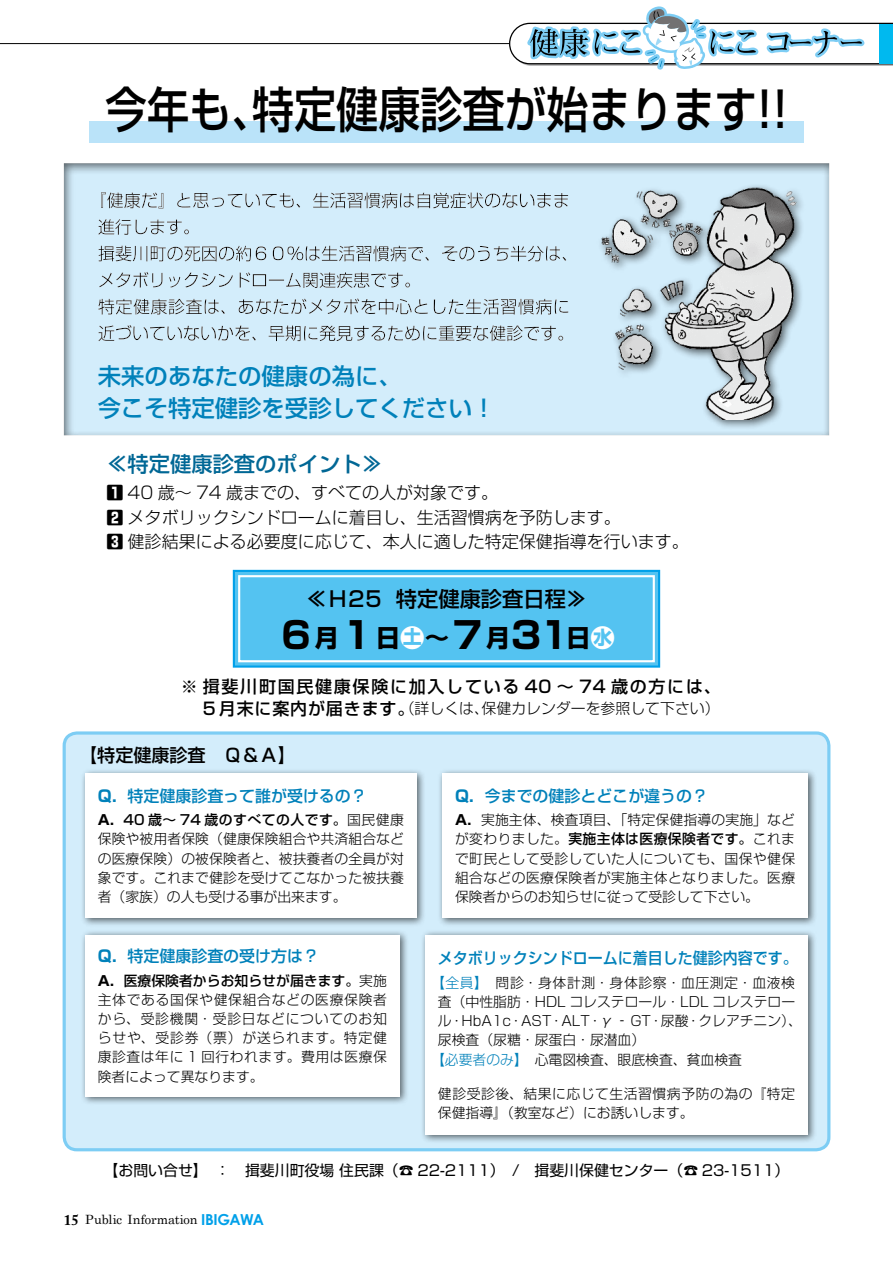
<style>
.page{position:relative;width:893px;height:1263px;background:#fff}
.page>*{position:absolute;margin:0;border:0;box-sizing:border-box;transform-origin:0 0}
.t1{font:500 48.9px "Shin Go Pro";color:#000;scale:.86 1}
.t2{font:700 36.6px "Shin Go Pro";color:#000}
.t3{font:700 24.45px "Shin Go Pro";color:#000}
.t4{font:500 23.4px/32px "Shin Go Pro";color:#0081ba}
.t5{font:500 21.3px "Shin Go Pro";color:#006795}
.t6{font:500 21.3px "Shin Go Pro";color:#000}
.t7{font:500 18px "Shin Go Pro";color:#000}
.t8{font:300 16.95px/24.5px "Shin Go Pro";color:#000}
.t9{font:500 16.95px "Shin Go Pro";letter-spacing:.1em;color:#000}
.t10{font:500 16.95px "Shin Go Pro";letter-spacing:.05em;color:#000}
.t11{font:500 15.9px "Shin Go Pro";color:#0081ba}
.t12{font:500 15.9px "Shin Go Pro";color:#0081ba;scale:.94 1}
.t13{font:700 15.15px "Century Gothic";letter-spacing:-.035em;color:#00a0e9}
.t14{font:14.85px "Shin Go Pro";color:#000}
.t15{font:300 14.85px "Shin Go Pro";color:#000}
.t16{font:700 14.85px "Adobe Caslon Pro";color:#000}
.t17{font:300 13.8px/19.2px "Shin Go Pro";letter-spacing:.01em;color:#000;text-align:justify}
.t18{font:300 13.8px/19.2px "Shin Go Pro";letter-spacing:.04em;color:#000}
.t19{font:12.75px "Century";letter-spacing:-.01em;color:#000}
.s1{font-weight:800}
.s2{color:#fff}
.s3{font-weight:300;font-size:14.85px}
.s4{font-weight:700}
.s5{font-weight:500}
.s6{color:#0081ba}
</style>
<div class="page">
<svg style="left:509px;top:6px;width:384px;height:64px"></svg>
<hr style="left:0;top:43px;width:509px;height:1px;background:#000">
<div style="left:64px;top:733px;width:765px;height:417px;background:#d3edfb;border-radius:13px"></div>
<div style="left:63px;top:731px;width:767px;height:420px;border:3px solid #7dcdf4;border-radius:13px"></div>
<div style="left:89px;top:121px;width:715px;height:21px;background:#bae3f9"></div>
<div style="left:63px;top:162px;width:768px;height:276px;background:#000;opacity:.6"></div>
<div style="left:234px;top:571px;width:425px;height:95px;background:#54c3f1"></div>
<div style="left:233px;top:570px;width:427px;height:98px;border:2px solid #00a0e9"></div>
<div style="left:80px;top:768px;width:346px;height:159px;background:#000;opacity:.6"></div>
<div style="left:85px;top:773px;width:332px;height:145px;background:#fff"></div>
<div style="left:80px;top:930px;width:329px;height:176px;background:#000;opacity:.6"></div>
<div style="left:85px;top:935px;width:315px;height:161px;background:#fff"></div>
<div style="left:420px;top:930px;width:397px;height:214px;background:#000;opacity:.6"></div>
<div style="left:425px;top:935px;width:383px;height:200px;background:#fff"></div>
<div style="left:437px;top:768px;width:380px;height:159px;background:#000;opacity:.6"></div>
<div style="left:442px;top:773px;width:366px;height:145px;background:#fff"></div>
<div style="left:596px;top:183px;width:209px;height:246px;background:#000;opacity:.6"></div>
<img style="left:593px;top:185px;width:208px;height:234px">
<div style="left:238px;top:575px;width:417px;height:87px;border:2px solid #fff"></div>
<h1 class="t1" style="left:105px;top:69px;width:796px">今年も特定健康診査が始まります !!</h1>
<h1 class="t1" style="left:231px;top:69px;width:50px">、</h1>
<h3 class="t4" style="left:98px;top:357px;width:399px">未来のあなたの健康の為に、<br>今こそ特定健診を受診してください!</h3>
<h3 class="t5" style="left:106px;top:446px;width:278px">≪特定健康診査のポイント≪</h3>
<p class="t8" style="left:106px;top:478px;width:584px"><span class="s1">1</span> 40 歳～ 74 歳までの、すべての人が対象です。<br><span class="s1">2</span> メタボリックシンドロームに着目し、生活習慣病を予防します。<br><span class="s1">3</span> 健診結果による必要度に応じて、本人に適した特定保健指導を行います。</p>
<h3 class="t6" style="left:396px;top:581px;width:193px">特定健康診査日程≪</h3>
<h3 class="t6" style="left:306px;top:581px;width:77px">≪Ｈ２5</h3>
<h2 class="t2" style="left:278px;top:606px;width:38px">６</h2>
<p class="t9" style="left:181px;top:673px;width:542px">※ 揖斐川町国民健康保険に加入している 40 ～ 74 歳の方には、</p>
<p class="t15" style="left:482px;top:696px;width:240px">保健カレンダーを参照して下さい(</p>
<h2 class="t2" style="left:508px;top:606px;width:67px">３１</h2>
<h2 class="t2" style="left:339px;top:606px;width:38px">１</h2>
<h2 class="t2" style="left:449px;top:606px;width:38px">７</h2>
<h3 class="t3" style="left:376px;top:618px;width:75px">日<span class="s2">土</span>～</h3>
<h3 class="t3" style="left:566px;top:618px;width:50px">日<span class="s2">水</span></h3>
<h3 class="t3" style="left:315px;top:618px;width:26px">月</h3>
<h3 class="t3" style="left:486px;top:618px;width:26px">月</h3>
<p class="t10" style="left:203px;top:694px;width:213px">5月末に案内が届きます。<span class="s3">（</span></p>
<h3 class="t7" style="left:79px;top:740px;width:218px">【特定健康診査　Ｑ＆Ａ【</h3>
<p class="t11" style="left:98px;top:783px;width:270px"><span class="s4">Q．</span>特定健康診査って誰が受けるの?</p>
<p class="t17" style="left:98px;top:809px;width:308px"><span class="s4">A．</span><span class="s5">40 歳～ 74 歳のすべての人です。</span>国民健康保険や被用者保険（健康保険組合や共済組合などの医療保険）の被保険者と、被扶養者の全員が対象です。これまで健診を受けてこなかった被扶養者（家族）の人も受ける事が出来ます。</p>
<p class="t15" style="left:415px;top:696px;width:76px">詳しくは、</p>
<p class="t11" style="left:455px;top:783px;width:255px"><span class="s4">Q．</span>今までの健診とどこが違うの?</p>
<p class="t17" style="left:455px;top:809px;width:342px"><span class="s4">A．</span>実施主体、検査項目、「特定保健指導の実施」などが変わりました。<span class="s5">実施主体は医療保険者です。</span>これまで町民として受診していた人についても、国保や健保組合などの医療保険者が実施主体となりました。医療保険者からのお知らせに従って受診して下さい。</p>
<p class="t11" style="left:98px;top:943px;width:223px"><span class="s4">Q．</span>特定健康診査の受け方は?</p>
<p class="t17" style="left:98px;top:969px;width:291px"><span class="s4">A．</span><span class="s5">医療保険者からお知らせが届きます。</span>実施主体である国保や健保組合などの医療保険者から、受診機関・受診日などについてのお知らせや、受診券（票）が送られます。特定健康診査は年に 1 回行われます。費用は医療保険者によって異なります。</p>
<p class="t12" style="left:438px;top:945px;width:384px">メタボリックシンドロームに着目した健診内容です。</p>
<p class="t18" style="left:431px;top:971px;width:366px"><span class="s6">【全員】</span>　問診・身体計測・身体診察・血圧測定・血液検</p>
<p class="t17" style="left:438px;top:990px;width:359px">査（中性脂肪・HDL コレステロール・LDL コレステロー</p>
<p class="t17" style="left:438px;top:1010px;width:365px">ル・HbA1 ・c AST・ALT・γ‐GT・尿酸・クレアチニン、(</p>
<p class="t17" style="left:438px;top:1029px;width:209px">尿検査（尿糖・尿蛋白・尿潜血(</p>
<p class="t17" style="left:431px;top:1048px;width:312px"><span class="s6">【必要者のみ】</span>　心電図検査、眼底検査、貧血検査</p>
<p class="t18" style="left:438px;top:1082px;width:359px">健診受診後、結果に応じて生活習慣病予防の為の『特定保健指導』（教室など）にお誘いします。</p>
<p class="t14" style="left:104px;top:1158px;width:687px">【お問い合せ】　：　揖斐川町役場住民課（☎ 22-2111）　　/ 揖斐川保健センター)☎ 23-1511(</p>
<p class="t13" style="left:201px;top:1208px;width:64px">IBIGAWA</p>
<p class="t16" style="left:64px;top:1211px;width:17px">15</p>
<p class="t19" style="left:85px;top:1209px;width:114px">Public Information</p>
</div>
